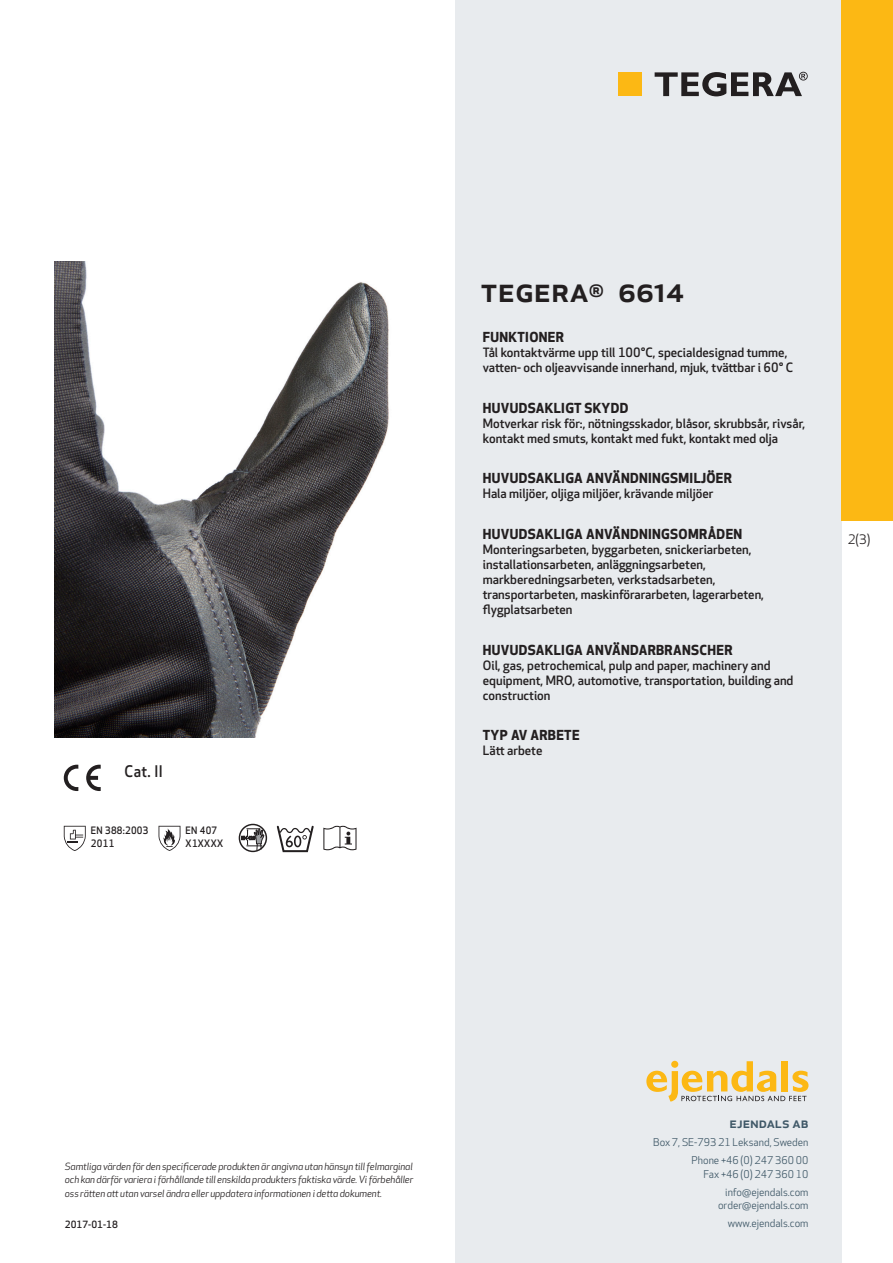
<style>
.page{position:relative;width:893px;height:1263px;background:#fff}
.page>*{position:absolute;margin:0;border:0;box-sizing:border-box;transform-origin:0 0}
.prodname{font:500 34.5px "Apex New";color:#231f20}
.Artikel{font:500 15.6px "Apex New";color:#231f20;scale:.95 1}
.t1{font:500 15px "Apex New";color:#405968}
.Funktion_body{font:700 13.5px "Apex New";letter-spacing:.025em;color:#231f20}
.t2{font:12.75px "Apex New";color:#231f20}
.Funktion_body-2{font:500 12.6px/15px "Apex New";color:#231f20}
.t3{font:10.5px/18px "Apex New";color:#405968;text-align:right}
.Artikel-2{font:500 10.05px/13.2px "Apex New";letter-spacing:.025em;color:#231f20;scale:.95 1}
.t4{font:italic 9.75px/13.5px "Apex New";letter-spacing:-.01em;color:#231f20;text-align:justify}
.Sidfot_datum{font:500 9.75px "Apex New";color:#231f20}
</style>
<div class="page">
<div style="left:455px;top:0;width:387px;height:1263px;background:#e8ebee"></div>
<svg style="left:646px;top:1061px;width:162px;height:40px"></svg>
<div style="left:842px;top:0;width:51px;height:520px;background:#fcb814"></div>
<div style="left:618px;top:72px;width:24px;height:24px;background:#fcb814"></div>
<svg style="left:655px;top:72px;width:153px;height:24px"></svg>
<svg style="left:86px;top:765px;width:15px;height:26px"></svg>
<svg style="left:64px;top:765px;width:14px;height:26px"></svg>
<svg style="left:64px;top:826px;width:22px;height:25px"></svg>
<svg style="left:159px;top:826px;width:21px;height:25px"></svg>
<svg style="left:242px;top:824px;width:22px;height:26px"></svg>
<div style="left:239px;top:824px;width:28px;height:28px;border:1px solid #231f20;border-radius:50%"></div>
<svg style="left:277px;top:826px;width:37px;height:26px"></svg>
<svg style="left:323px;top:826px;width:33px;height:24px"></svg>
<img style="left:54px;top:261px;width:335px;height:477px">
<p class="Artikel" style="left:125px;top:761px;width:42px">Cat. II</p>
<p class="Artikel-2" style="left:91px;top:823px;width:62px">EN 388:2003<br>2011</p>
<p class="Artikel-2" style="left:186px;top:823px;width:41px">EN 407<br>X1XXXX</p>
<p class="prodname" style="left:480px;top:266px;width:205px">TEGERA<sup>®</sup> 6614</p>
<p class="Funktion_body" style="left:483px;top:327px;width:83px">FUNKTIONER</p>
<p class="Funktion_body-2" style="left:483px;top:345px;width:312px">Tål kontaktvärme upp till 100°C, specialdesignad tumme, vatten- och oljeavvisande innerhand, mjuk, tvättbar i 60° C</p>
<p class="Funktion_body" style="left:483px;top:398px;width:147px">HUVUDSAKLIGT SKYDD</p>
<p class="Funktion_body-2" style="left:483px;top:415px;width:324px">Motverkar risk för:, nötningsskador, blåsor, skrubbsår, rivsår, kontakt med smuts, kontakt med fukt, kontakt med olja</p>
<p class="Funktion_body" style="left:483px;top:468px;width:251px">HUVUDSAKLIGA ANVÄNDNINGSMILJÖER</p>
<p class="Funktion_body-2" style="left:483px;top:486px;width:232px">Hala miljöer, oljiga miljöer, krävande miljöer</p>
<p class="Funktion_body" style="left:483px;top:524px;width:261px">HUVUDSAKLIGA ANVÄNDNINGSOMRÅDEN</p>
<p class="Funktion_body-2" style="left:483px;top:541px;width:283px">Monteringsarbeten, byggarbeten, snickeriarbeten, installationsarbeten, anläggningsarbeten, markberedningsarbeten, verkstadsarbeten, transportarbeten, maskinförararbeten, lagerarbeten, flygplatsarbeten</p>
<p class="Funktion_body" style="left:483px;top:640px;width:251px">HUVUDSAKLIGA ANVÄNDARBRANSCHER</p>
<p class="Funktion_body-2" style="left:483px;top:657px;width:312px">Oil, gas, petrochemical, pulp and paper, machinery and equipment, MRO, automotive, transportation, building and construction</p>
<p class="Funktion_body" style="left:483px;top:725px;width:98px">TYP AV ARBETE</p>
<p class="Funktion_body-2" style="left:483px;top:743px;width:61px">Lätt arbete</p>
<p class="t2" style="left:848px;top:531px;width:24px">2(3)</p>
<p class="t4" style="left:65px;top:1159px;width:350px">Samtliga värden för den specificerade produkten är angivna utan hänsyn till felmarginal och kan därför variera i förhållande till enskilda produkters faktiska värde. Vi förbehåller oss rätten att utan varsel ändra eller uppdatera informationen i detta dokument.</p>
<p class="Sidfot_datum" style="left:65px;top:1218px;width:54px">2017-01-18</p>
<p class="t1" style="left:729px;top:1113px;width:80px">ejendals ab</p>
<p class="t3" style="left:653px;top:1133px;width:157px">Box 7, SE-793 21 Leksand, Sweden<br>Phone +46 (0) 247 360 00</p>
<p class="t3" style="left:703px;top:1165px;width:107px">Fax +46 (0) 247 360 10 info@ejendals.com</p>
<p class="t3" style="left:718px;top:1196px;width:92px">order@ejendals.com</p>
<p class="t3" style="left:728px;top:1215px;width:82px">www.ejendals.com</p>
</div>
